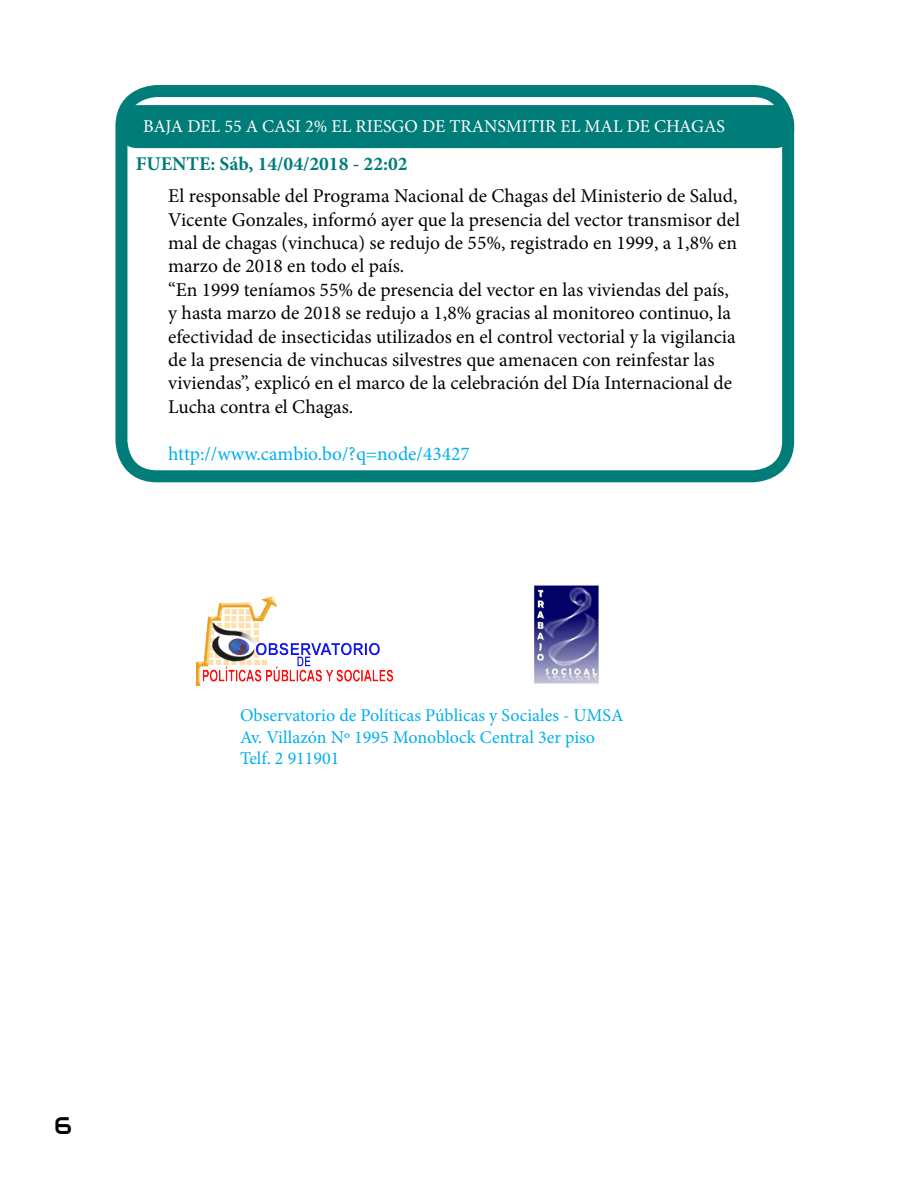
<style>
.page{position:relative;width:918px;height:1188px;background:#fff}
.page>*{position:absolute;margin:0;border:0;box-sizing:border-box;transform-origin:0 0}
.t1{font:24px "Audiowide";color:#000}
.t2{font:19.5px/23.4px "Minion Pro";color:#000}
.t3{font:19.5px "Minion Pro";color:#00aeef}
.t4{font:700 19.5px "Minion Pro";color:#007d79}
.t5{font:18px "Minion Pro";color:#00aeef}
.t6{font:18px "Minion Pro";color:#fff}
</style>
<div class="page">
<img style="left:196px;top:596px;width:197px;height:90px">
<img style="left:534px;top:585px;width:66px;height:99px">
<div style="left:115px;top:85px;width:679px;height:397px;border:12px solid #007d79;border-radius:35px"></div>
<div style="left:119px;top:105px;width:675px;height:43px;background:#007d79;border-radius:18px"></div>
<p class="t6" style="left:143px;top:114px;width:583px">BAJA DEL 55 A CASI 2% EL RIESGO DE TRANSMITIR EL MAL DE CHAGAS</p>
<p class="t4" style="left:136px;top:150px;width:273px">FUENTE: Sáb, 14/04/2018 - 22:02</p>
<p class="t2" style="left:168px;top:184px;width:573px">El responsable del Programa Nacional de Chagas del Ministerio de Salud, Vicente Gonzales, informó ayer que la presencia del vector transmisor del mal de chagas (vinchuca) se redujo de 55%, registrado en 1999, a 1,8% en marzo de 2018 en todo el país.</p>
<p class="t2" style="left:168px;top:278px;width:569px">“En 1999 teníamos 55% de presencia del vector en las viviendas del país, y hasta marzo de 2018 se redujo a 1,8% gracias al monitoreo continuo, la efectividad de insecticidas utilizados en el control vectorial y la vigilancia de la presencia de vinchucas silvestres que amenacen con reinfestar las viviendas”, explicó en el marco de la celebración del Día Internacional de Lucha contra el Chagas.</p>
<p class="t3" style="left:168px;top:440px;width:303px">http://www.cambio.bo/?q=node/43427</p>
<p class="t5" style="left:240px;top:703px;width:385px">Observatorio de Políticas Públicas y Sociales - UMSA</p>
<p class="t5" style="left:240px;top:725px;width:356px">Av. Villazón Nº 1995 Monoblock Central 3er piso</p>
<p class="t5" style="left:240px;top:746px;width:101px">Telf. 2 911901</p>
<p class="t1" style="left:54px;top:1110px;width:19px">6</p>
</div>
